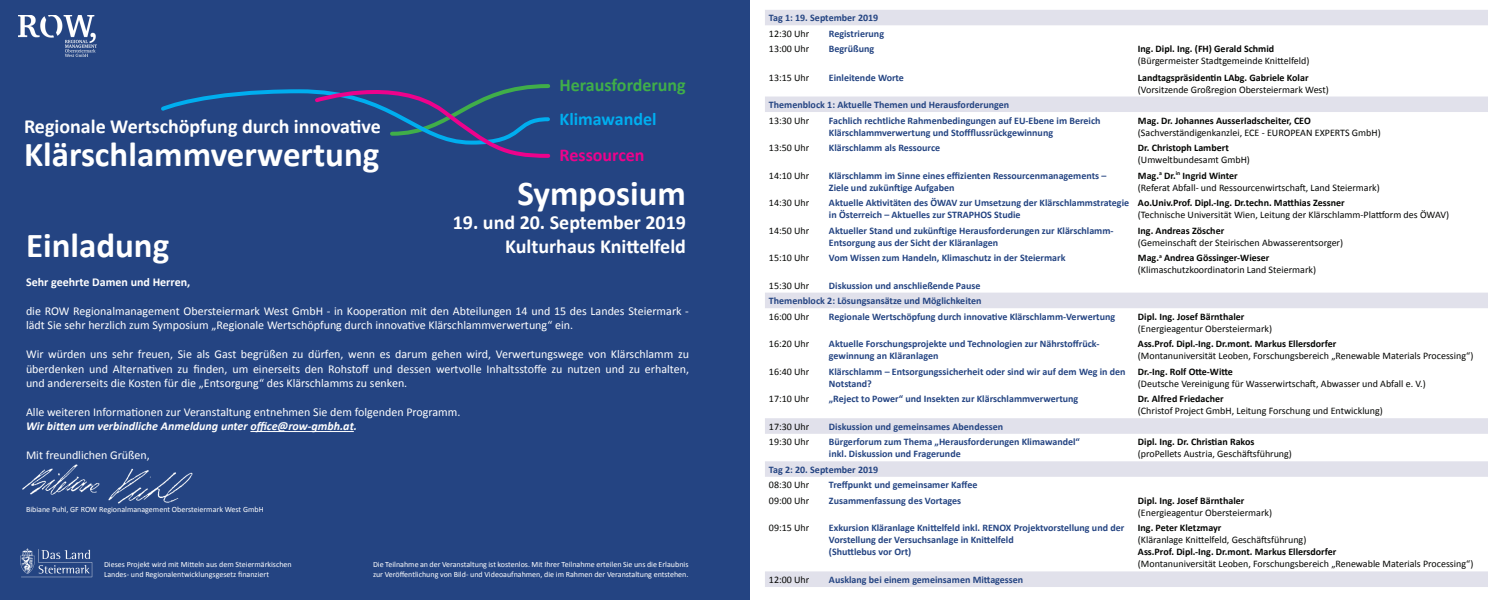
<style>
.page{position:relative;width:1500px;height:600px;background:#fff}
.page>*{position:absolute;margin:0;border:0;box-sizing:border-box;transform-origin:0 0}
.t1{font:700 35px "Calibri";color:#fff}
.t2{font:700 20px "Calibri";color:#fff}
.t3{font:700 18px "Calibri";color:#40ae49}
.t4{font:700 18px "Calibri";color:#00aeef}
.t5{font:700 18px "Calibri";color:#ed028c}
.t6{font:12px/14.4px "Calibri";color:#fff}
.t7{font:italic 700 12px "Calibri";color:#fff}
.t8{font:700 12px "Calibri";color:#fff}
.t9{font:700 10px/12px "Calibri";color:#244482}
.t10{font:10px/12px "Calibri";color:#040503}
.t11{font:700 10px "Calibri";color:#040503}
.t12{font:8px/9.6px "Calibri";color:#fff}
.s1{font-weight:700}
</style>
<div class="page">
<div style="left:0;top:0;width:750px;height:600px;background:#244482"></div>
<img style="left:18px;top:15px;width:79px;height:41px">
<svg style="left:161px;top:84px;width:390px;height:74px"></svg>
<img style="left:20px;top:548px;width:72px;height:30px">
<hr style="left:250px;top:431px;width:104px;height:1px;background:#fff">
<img style="left:22px;top:464px;width:171px;height:40px">
<svg style="left:765px;top:10px;width:723px;height:577px"></svg>
<h2 class="t2" style="left:24px;top:114px;width:358px">Regionale Wertschöpfung durch innovative</h2>
<h1 class="t1" style="left:24px;top:132px;width:357px">Klärschlammverwertung</h1>
<h3 class="t3" style="left:560px;top:74px;width:128px">Herausforderung</h3>
<h3 class="t4" style="left:560px;top:108px;width:98px">Klimawandel</h3>
<h3 class="t5" style="left:560px;top:143px;width:87px">Ressourcen</h3>
<h1 class="t1" style="left:517px;top:171px;width:170px">Symposium</h1>
<h2 class="t2" style="left:453px;top:210px;width:235px">19. und 20. September 2019</h2>
<h1 class="t1" style="left:26px;top:223px;width:145px">Einladung</h1>
<h2 class="t2" style="left:505px;top:234px;width:182px">Kulturhaus Knittelfeld</h2>
<p class="t8" style="left:26px;top:275px;width:166px">Sehr geehrte Damen und Herren,</p>
<p class="t6" style="left:26px;top:304px;width:665px">die ROW Regionalmanagement Obersteiermark West GmbH - in Kooperation mit den Abteilungen 14 und 15 des Landes Steiermark - lädt Sie sehr herzlich zum Symposium „Regionale Wertschöpfung durch innovative Klärschlammverwertung“ ein.</p>
<p class="t6" style="left:26px;top:347px;width:665px;text-align:justify">Wir würden uns sehr freuen, Sie als Gast begrüßen zu dürfen, wenn es darum gehen wird, Verwertungswege von Klärschlamm zu überdenken und Alternativen zu finden, um einerseits den Rohstoff und dessen wertvolle Inhaltsstoffe zu nutzen und zu erhalten, und andererseits die Kosten für die „Entsorgung“ des Klärschlamms zu senken.</p>
<p class="t6" style="left:26px;top:405px;width:436px">Alle weiteren Informationen zur Veranstaltung entnehmen Sie dem folgenden Programm.</p>
<p class="t7" style="left:26px;top:419px;width:333px">Wir bitten um verbindliche Anmeldung unter office@row-gmbh.at.</p>
<p class="t6" style="left:26px;top:448px;width:125px">Mit freundlichen Grüßen,</p>
<p class="t12" style="left:26px;top:504px;width:239px">Bibiane Puhl, GF ROW Regionalmanagement Obersteiermark West GmbH</p>
<p class="t12" style="left:104px;top:560px;width:189px">Dieses Projekt wird mit Mitteln aus dem Steiermärkischen<br>Landes- und Regionalentwicklungsgesetz finanziert</p>
<p class="t12" style="left:373px;top:560px;width:317px">Die Teilnahme an der Veranstaltung ist kostenlos. Mit Ihrer Teilnahme erteilen Sie uns die Erlaubnis zur Veröffentlichung von Bild- und Videoaufnahmen, die im Rahmen der Veranstaltung entstehen.</p>
<p class="t9" style="left:769px;top:12px;width:111px">Tag 1: 19. September 2019</p>
<p class="t10" style="left:769px;top:28px;width:42px">12:30 Uhr</p>
<p class="t9" style="left:829px;top:28px;width:57px">Registrierung</p>
<p class="t10" style="left:769px;top:43px;width:42px">13:00 Uhr</p>
<p class="t9" style="left:829px;top:43px;width:47px">Begrüßung</p>
<p class="t11" style="left:1138px;top:43px;width:138px">Ing. Dipl. Ing. (FH) Gerald Schmid</p>
<p class="t10" style="left:1138px;top:55px;width:173px">(Bürgermeister Stadtgemeinde Knittelfeld)</p>
<p class="t10" style="left:769px;top:71px;width:42px">13:15 Uhr</p>
<p class="t9" style="left:829px;top:71px;width:77px">Einleitende Worte</p>
<p class="t11" style="left:1138px;top:71px;width:172px">Landtagspräsidentin LAbg. Gabriele Kolar</p>
<p class="t10" style="left:1138px;top:83px;width:192px">(Vorsitzende Großregion Obersteiermark West)</p>
<p class="t9" style="left:769px;top:99px;width:242px">Themenblock 1: Aktuelle Themen und Herausforderungen</p>
<p class="t10" style="left:769px;top:114px;width:42px">13:30 Uhr</p>
<p class="t9" style="left:829px;top:114px;width:273px">Fachlich rechtliche Rahmenbedingungen auf EU-Ebene im Bereich<br>Klärschlammverwertung und Stoffflussrückgewinnung</p>
<p class="t11" style="left:1138px;top:114px;width:174px">Mag. Dr. Johannes Ausserladscheiter, CEO</p>
<p class="t10" style="left:1138px;top:126px;width:244px">(Sachverständigenkanzlei, ECE - EUROPEAN EXPERTS GmbH)</p>
<p class="t10" style="left:769px;top:142px;width:42px">13:50 Uhr</p>
<p class="t9" style="left:829px;top:142px;width:113px">Klärschlamm als Ressource</p>
<p class="t11" style="left:1138px;top:141px;width:92px">Dr. Christoph Lambert</p>
<p class="t10" style="left:1138px;top:154px;width:114px">(Umweltbundesamt GmbH)</p>
<p class="t10" style="left:769px;top:169px;width:42px">14:10 Uhr</p>
<p class="t9" style="left:829px;top:169px;width:279px">Klärschlamm im Sinne eines effizienten Ressourcenmanagements –<br>Ziele und zukünftige Aufgaben</p>
<p class="t10" style="left:1138px;top:169px;width:243px"><span class="s1">Mag.</span><sup>a</sup> <span class="s1">Dr.</span><sup>in</sup> <span class="s1">Ingrid Winter<br></span>(Referat Abfall- und Ressourcenwirtschaft, Land Steiermark)</p>
<p class="t10" style="left:769px;top:197px;width:42px">14:30 Uhr</p>
<p class="t9" style="left:829px;top:197px;width:302px">Aktuelle Aktivitäten des ÖWAV zur Umsetzung der Klärschlammstrategie in Österreich – Aktuelles zur STRAPHOS Studie</p>
<p class="t11" style="left:1138px;top:196px;width:208px">Ao.Univ.Prof. Dipl.-Ing. Dr.techn. Matthias Zessner</p>
<p class="t10" style="left:1138px;top:209px;width:313px">(Technische Universität Wien, Leitung der Klärschlamm-Plattform des ÖWAV)</p>
<p class="t10" style="left:769px;top:224px;width:42px">14:50 Uhr</p>
<p class="t9" style="left:829px;top:224px;width:286px">Aktueller Stand und zukünftige Herausforderungen zur Klärschlamm-<br>Entsorgung aus der Sicht der Kläranlagen</p>
<p class="t11" style="left:1138px;top:224px;width:88px">Ing. Andreas Zöscher</p>
<p class="t10" style="left:1138px;top:236px;width:207px">(Gemeinschaft der Steirischen Abwasserentsorger)</p>
<p class="t10" style="left:769px;top:252px;width:42px">15:10 Uhr</p>
<p class="t9" style="left:829px;top:252px;width:238px">Vom Wissen zum Handeln, Klimaschutz in der Steiermark</p>
<p class="t10" style="left:1138px;top:252px;width:180px"><span class="s1">Mag.</span><sup>a</sup> <span class="s1">Andrea Gössinger-Wieser </span>(Klimaschutzkoordinatorin Land Steiermark)</p>
<p class="t10" style="left:769px;top:279px;width:42px">15:30 Uhr</p>
<p class="t9" style="left:769px;top:277px;width:214px;line-height:15.6px;text-align:right">Diskussion und anschließende Pause<br>Themenblock 2: Lösungsansätze und Möglichkeiten</p>
<p class="t10" style="left:769px;top:310px;width:42px">16:00 Uhr</p>
<p class="t9" style="left:829px;top:310px;width:288px">Regionale Wertschöpfung durch innovative Klärschlamm-Verwertung</p>
<p class="t11" style="left:1138px;top:310px;width:108px">Dipl. Ing. Josef Bärnthaler</p>
<p class="t10" style="left:1138px;top:322px;width:136px">(Energieagentur Obersteiermark)</p>
<p class="t10" style="left:769px;top:338px;width:42px">16:20 Uhr</p>
<p class="t9" style="left:829px;top:338px;width:272px">Aktuelle Forschungsprojekte und Technologien zur Nährstoffrück&shy;gewinnung an Kläranlagen</p>
<p class="t11" style="left:1138px;top:338px;width:200px">Ass.Prof. Dipl.-Ing. Dr.mont. Markus Ellersdorfer</p>
<p class="t10" style="left:1138px;top:350px;width:337px">(Montanuniversität Leoben, Forschungsbereich „Renewable Materials Processing“)</p>
<p class="t10" style="left:769px;top:365px;width:42px">16:40 Uhr</p>
<p class="t9" style="left:829px;top:365px;width:298px">Klärschlamm – Entsorgungssicherheit oder sind wir auf dem Weg in den<br>Notstand?</p>
<p class="t11" style="left:1138px;top:365px;width:97px">Dr.-Ing. Rolf Otte-Witte</p>
<p class="t10" style="left:1138px;top:377px;width:289px">(Deutsche Vereinigung für Wasserwirtschaft, Abwasser und Abfall e. V.)</p>
<p class="t10" style="left:769px;top:393px;width:42px">17:10 Uhr</p>
<p class="t9" style="left:829px;top:393px;width:251px">„Reject to Power“ und Insekten zur Klärschlammverwertung</p>
<p class="t11" style="left:1138px;top:393px;width:87px">Dr. Alfred Friedacher</p>
<p class="t10" style="left:1138px;top:405px;width:246px">(Christof Project GmbH, Leitung Forschung und Entwicklung)</p>
<p class="t10" style="left:769px;top:420px;width:42px">17:30 Uhr</p>
<p class="t9" style="left:829px;top:420px;width:176px">Diskussion und gemeinsames Abendessen</p>
<p class="t10" style="left:769px;top:436px;width:42px">19:30 Uhr</p>
<p class="t9" style="left:829px;top:436px;width:252px">Bürgerforum zum Thema „Herausforderungen Klimawandel“ inkl. Diskussion und Fragerunde</p>
<p class="t11" style="left:1138px;top:436px;width:118px">Dipl. Ing. Dr. Christian Rakos</p>
<p class="t10" style="left:1138px;top:448px;width:156px">(proPellets Austria, Geschäftsführung)</p>
<p class="t9" style="left:769px;top:464px;width:111px">Tag 2: 20. September 2019</p>
<p class="t10" style="left:769px;top:479px;width:42px">08:30 Uhr</p>
<p class="t9" style="left:829px;top:479px;width:150px">Treffpunkt und gemeinsamer Kaffee</p>
<p class="t10" style="left:769px;top:495px;width:42px">09:00 Uhr</p>
<p class="t9" style="left:829px;top:495px;width:134px">Zusammenfassung des Vortages</p>
<p class="t11" style="left:1138px;top:494px;width:108px">Dipl. Ing. Josef Bärnthaler</p>
<p class="t10" style="left:1138px;top:507px;width:136px">(Energieagentur Obersteiermark)</p>
<p class="t10" style="left:769px;top:522px;width:42px">09:15 Uhr</p>
<p class="t9" style="left:829px;top:522px;width:297px">Exkursion Kläranlage Knittelfeld inkl. RENOX Projektvorstellung und der<br>Vorstellung der Versuchsanlage in Knittelfeld<br>(Shuttlebus vor Ort)</p>
<p class="t11" style="left:1138px;top:522px;width:85px">Ing. Peter Kletzmayr</p>
<p class="t10" style="left:1138px;top:534px;width:170px">(Kläranlage Knittelfeld, Geschäftsführung)</p>
<p class="t11" style="left:1138px;top:546px;width:200px">Ass.Prof. Dipl.-Ing. Dr.mont. Markus Ellersdorfer</p>
<p class="t10" style="left:1138px;top:558px;width:337px">(Montanuniversität Leoben, Forschungsbereich „Renewable Materials Processing“)</p>
<p class="t10" style="left:769px;top:574px;width:42px">12:00 Uhr</p>
<p class="t9" style="left:829px;top:574px;width:196px">Ausklang bei einem gemeinsamen Mittagessen</p>
</div>
